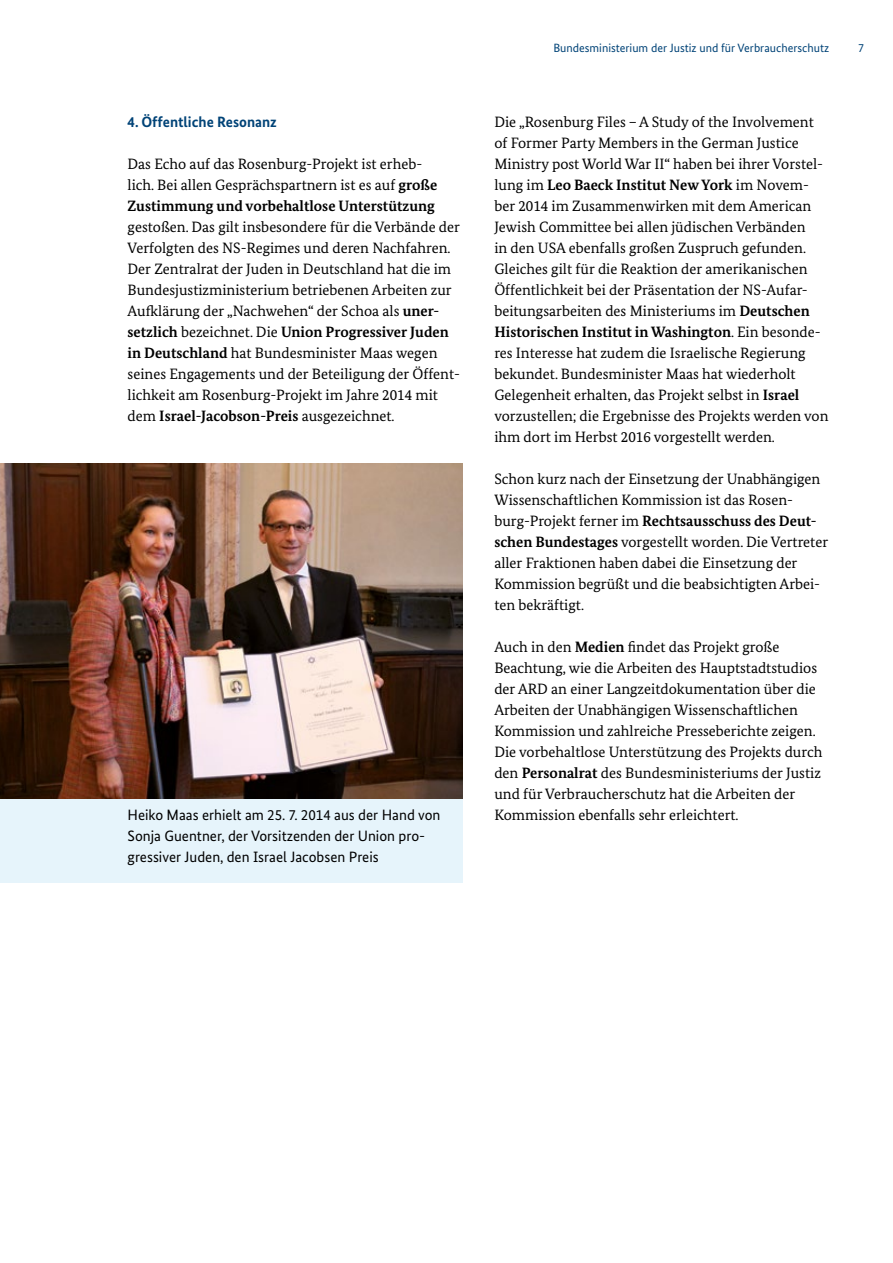
<style>
.page{position:relative;width:893px;height:1263px;background:#fff}
.page>*{position:absolute;margin:0;border:0;box-sizing:border-box;transform-origin:0 0}
.t1{font:15px/21px "Bundes Serif";color:#000}
.t2{font:15px/21px "Bundes Sans";color:#000}
.t3{font:700 15px "Bundes Sans";color:#004377}
.t4{font:12px "Bundes Sans";color:#004377}
.s1{font-weight:700}
</style>
<div class="page">
<img style="left:0;top:463px;width:462px;height:336px">
<div style="left:0;top:799px;width:462px;height:84px;background:#e6f4fb"></div>
<p class="t3" style="left:128px;top:113px;width:151px">4. Öffentliche Resonanz</p>
<p class="t1" style="left:128px;top:154px;width:311px">Das Echo auf das Rosenburg-Projekt ist erheb&shy;lich. Bei allen Gesprächspartnern ist es auf <span class="s1">große<br>Zustimmung und vorbehaltlose Unterstützung</span></p>
<p class="t1" style="left:128px;top:217px;width:334px">gestoßen. Das gilt insbesondere für die Verbände der Verfolgten des NS-Regimes und deren Nachfahren.<br>Der Zentralrat der Juden in Deutschland hat die im Bundesjustizministerium betriebenen Arbeiten zur Aufklärung der „Nachwehen“ der Schoa als <span class="s1">uner&shy;setzlich</span> bezeichnet. Die <span class="s1">Union Progressiver Juden in Deutschland</span> hat Bundesminister Maas wegen seines Engagements und der Beteiligung der Öffent&shy;lichkeit am Rosenburg-Projekt im Jahre 2014 mit dem <span class="s1">Israel-Jacobson-Preis</span> ausgezeichnet.</p>
<p class="t2" style="left:128px;top:805px;width:314px">Heiko Maas erhielt am 25. 7. 2014 aus der Hand von<br>Sonja Guentner, der Vorsitzenden der Union pro&shy;gressiver Juden, den Israel Jacobsen Preis</p>
<p class="t4" style="left:553px;top:40px;width:277px">Bundesministerium der Justiz und für Verbraucherschutz</p>
<p class="t1" style="left:494px;top:112px;width:336px">Die „Rosenburg Files – A Study of the Involvement of Former Party Members in the German Justice Ministry post World War II“ haben bei ihrer Vorstel&shy;lung im <span class="s1">Leo Baeck Institut New York</span> im Novem&shy;ber 2014 im Zusammenwirken mit dem American Jewish Committee bei allen jüdischen Verbänden<br>in den USA ebenfalls großen Zuspruch gefunden.<br>Gleiches gilt für die Reaktion der amerikanischen Öffentlichkeit bei der Präsentation der NS-Aufar&shy;beitungsarbeiten des Ministeriums im <span class="s1">Deutschen Historischen Institut in Washington</span>. Ein besonde&shy;res Interesse hat zudem die Israelische Regierung bekundet. Bundesminister Maas hat wiederholt Gelegenheit erhalten, das Projekt selbst in <span class="s1">Israel </span>vorzustellen; die Ergebnisse des Projekts werden von ihm dort im Herbst 2016 vorgestellt werden.</p>
<p class="t1" style="left:494px;top:469px;width:335px">Schon kurz nach der Einsetzung der Unabhängigen Wissenschaftlichen Kommission ist das Rosen&shy;burg-Projekt ferner im <span class="s1">Rechtsausschuss des Deut&shy;schen Bundestages</span> vorgestellt worden. Die Vertreter aller Fraktionen haben dabei die Einsetzung der Kommission begrüßt und die beabsichtigten Arbei&shy;ten bekräftigt.</p>
<p class="t1" style="left:494px;top:637px;width:330px">Auch in den <span class="s1">Medien</span> findet das Projekt große Beachtung, wie die Arbeiten des Hauptstadtstudios der ARD an einer Langzeitdokumentation über die Arbeiten der Unabhängigen Wissenschaftlichen Kommission und zahlreiche Presseberichte zeigen.<br>Die vorbehaltlose Unterstützung des Projekts durch den <span class="s1">Personalrat</span> des Bundesministeriums der Justiz und für Verbraucherschutz hat die Arbeiten der Kommission ebenfalls sehr erleichtert.</p>
<p class="t4" style="left:858px;top:40px;width:7px">7</p>
</div>
